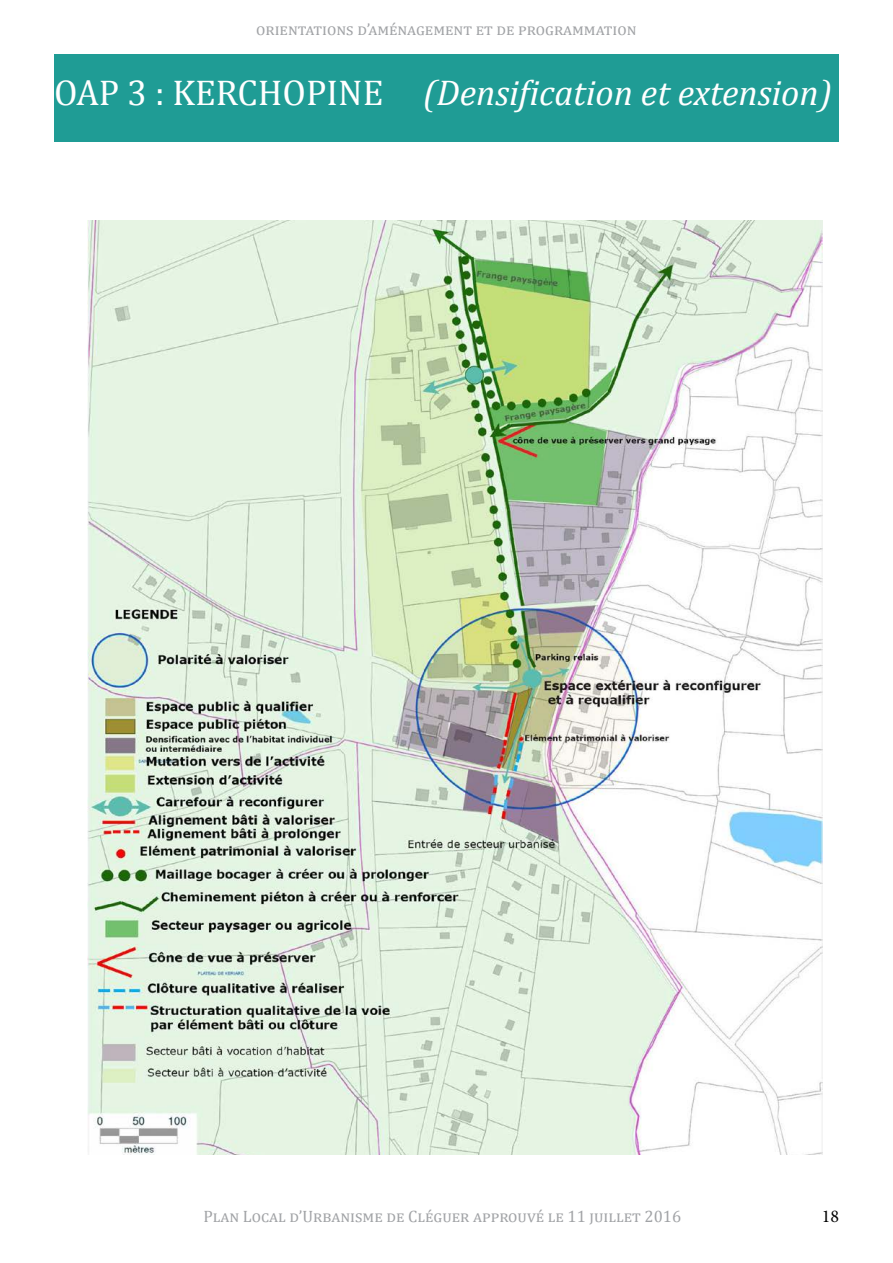
<style>
.page{position:relative;width:893px;height:1263px;background:#fff}
.page>*{position:absolute;margin:0;border:0;box-sizing:border-box;transform-origin:0 0}
.t1{font:italic 36px "Cambria";color:#fff}
.t2{font:18px "Minion Pro";color:#000}
.t3{font:16.5px "Cambria";color:#a1a3a6}
.t4{font:16.5px "Cambria";letter-spacing:.055em;color:#a1a3a6}
.s1{font-style:normal}
</style>
<div class="page">
<div style="left:54px;top:54px;width:785px;height:87px;background:#1f9c95"></div>
<img style="left:88px;top:220px;width:734px;height:934px">
<p class="t4" style="left:256px;top:20px;width:382px">orientations d’aménagement et de programmation</p>
<h1 class="t1" style="left:54px;top:67px;width:780px"><span class="s1">OAP 3 : KERCHOPINE</span> (Densification et extension)</h1>
<p class="t3" style="left:203px;top:1206px;width:479px">Plan Local d’Urbanisme de Cléguer approuvé le 11 juillet 2016</p>
<p class="t2" style="left:822px;top:1209px;width:19px">18</p>
</div>
